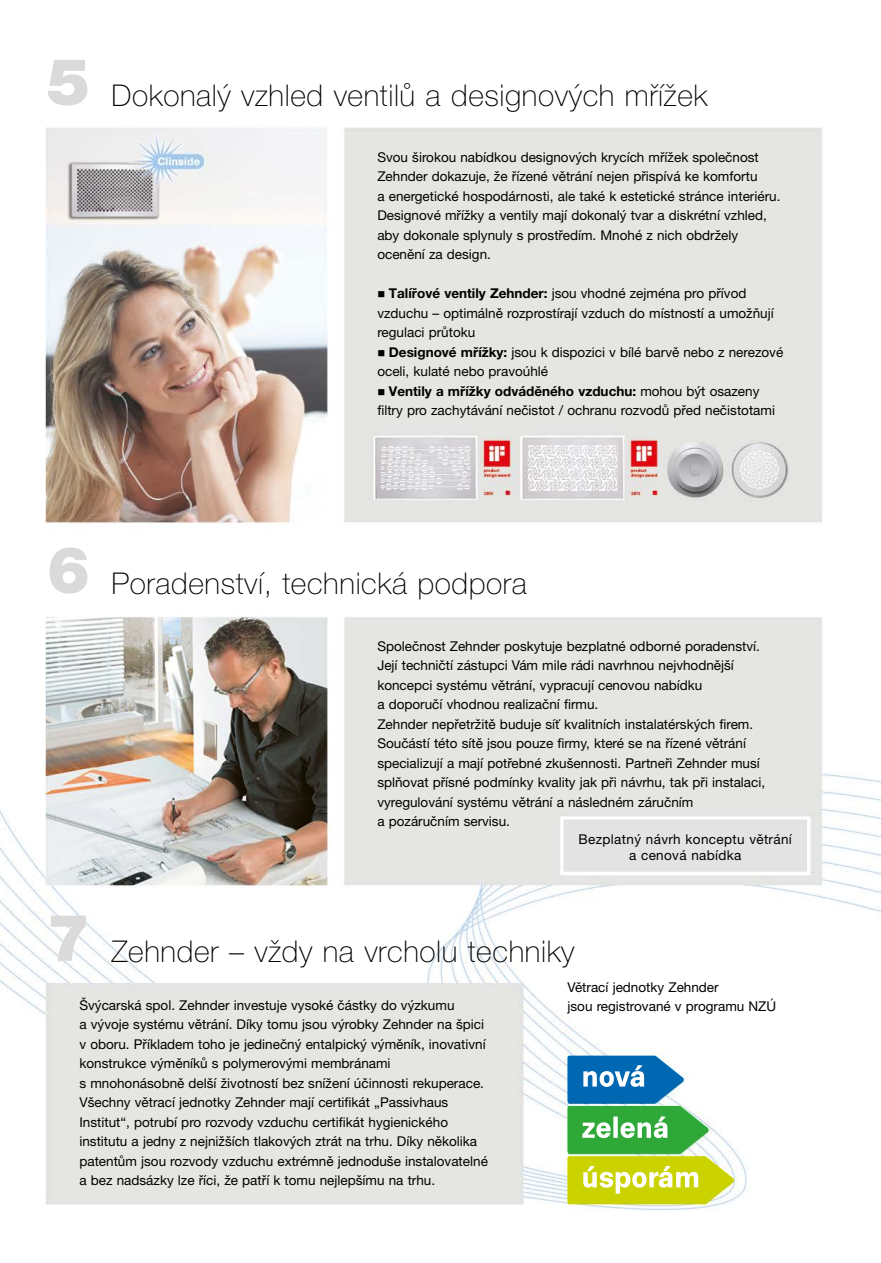
<style>
.page{position:relative;width:881px;height:1263px;background:#fff}
.page>*{position:absolute;margin:0;border:0;box-sizing:border-box;transform-origin:0 0}
.t1{font:900 64.8px "Helvetica Neue LT Pro";color:#dadada}
.t2{font:100 30px "Helvetica Neue LTW1 G";letter-spacing:.02em;color:#000}
.t3{font:13.5px/19.5px "Helvetica Neue LT Pro";color:#000}
.t4{font:13.5px/16.2px "Helvetica Neue LT Pro";letter-spacing:.025em;color:#000;text-align:center}
.s1{font-weight:700}
</style>
<div class="page">
<img style="left:0;top:127px;width:880px;height:1084px">
<svg style="left:567px;top:1055px;width:166px;height:148px"></svg>
<div style="left:560px;top:816px;width:249px;height:59px;background:#e3e3e3;border:3px solid #fff"></div>
<h1 class="t1" style="left:47px;top:43px;width:45px">5</h1>
<h2 class="t2" style="left:111px;top:78px;width:597px">Dokonalý vzhled ventilů a designových mřížek</h2>
<p class="t3" style="left:377px;top:147px;width:404px">Svou širokou nabídkou designových krycích mřížek společnost Zehnder dokazuje, že řízené větrání nejen přispívá ke komfortu<br>a energetické hospodárnosti, ale také k estetické stránce interiéru.<br>Designové mřížky a ventily mají dokonalý tvar a diskrétní vzhled, aby dokonale splynuly s prostředím. Mnohé z nich obdržely ocenění za design.</p>
<p class="t3" style="left:377px;top:283px;width:398px">■ <span class="s1">Talířové ventily Zehnder:</span> jsou vhodné zejména pro přívod vzduchu – optimálně rozprostírají vzduch do místností a umožňují regulaci průtoku</p>
<p class="t3" style="left:377px;top:342px;width:407px">■ <span class="s1">Designové mřížky:</span> jsou k dispozici v bílé barvě nebo z nerezové oceli, kulaté nebo pravoúhlé</p>
<p class="t3" style="left:377px;top:381px;width:399px">■ <span class="s1">Ventily a mřížky odváděného vzduchu:</span> mohou být osazeny filtry pro zachytávání nečistot / ochranu rozvodů před nečistotami</p>
<h1 class="t1" style="left:47px;top:531px;width:45px">6</h1>
<h1 class="t1" style="left:47px;top:899px;width:45px">7</h1>
<h2 class="t2" style="left:111px;top:566px;width:416px">Poradenství, technická podpora</h2>
<p class="t3" style="left:377px;top:636px;width:389px">Společnost Zehnder poskytuje bezplatné odborné poradenství.<br>Její techničtí zástupci Vám mile rádi navrhnou nejvhodnější koncepci systému větrání, vypracují cenovou nabídku<br>a doporučí vhodnou realizační firmu.<br>Zehnder nepřetržitě buduje síť kvalitních instalatérských firem.<br>Součástí této sítě jsou pouze firmy, které se na řízené větrání specializují a mají potřebné zkušennosti. Partneři Zehnder musí splňovat přísné podmínky kvality jak při návrhu, tak při instalaci, vyregulování systému větrání a následném záručním<br>a pozáručním servisu.</p>
<p class="t4" style="left:578px;top:830px;width:215px">Bezplatný návrh konceptu větrání a cenová nabídka</p>
<h2 class="t2" style="left:111px;top:933px;width:464px">Zehnder – vždy na vrcholu techniky</h2>
<p class="t3" style="left:79px;top:995px;width:410px">Švýcarská spol. Zehnder investuje vysoké částky do výzkumu<br>a vývoje systému větrání. Díky tomu jsou výrobky Zehnder na špici v oboru. Příkladem toho je jedinečný entalpický výměník, inovativní konstrukce výměníků s polymerovými membránami<br>s mnohonásobně delší životností bez snížení účinnosti rekuperace.<br>Všechny větrací jednotky Zehnder mají certifikát „Passivhaus Institut“, potrubí pro rozvody vzduchu certifikát hygienického institutu a jedny z nejnižších tlakových ztrát na trhu. Díky několika patentům jsou rozvody vzduchu extrémně jednoduše instalovatelné a bez nadsázky lze říci, že patří k tomu nejlepšímu na trhu.</p>
<p class="t3" style="left:567px;top:977px;width:210px">Větrací jednotky Zehnder<br>jsou registrované v programu NZÚ</p>
</div>
